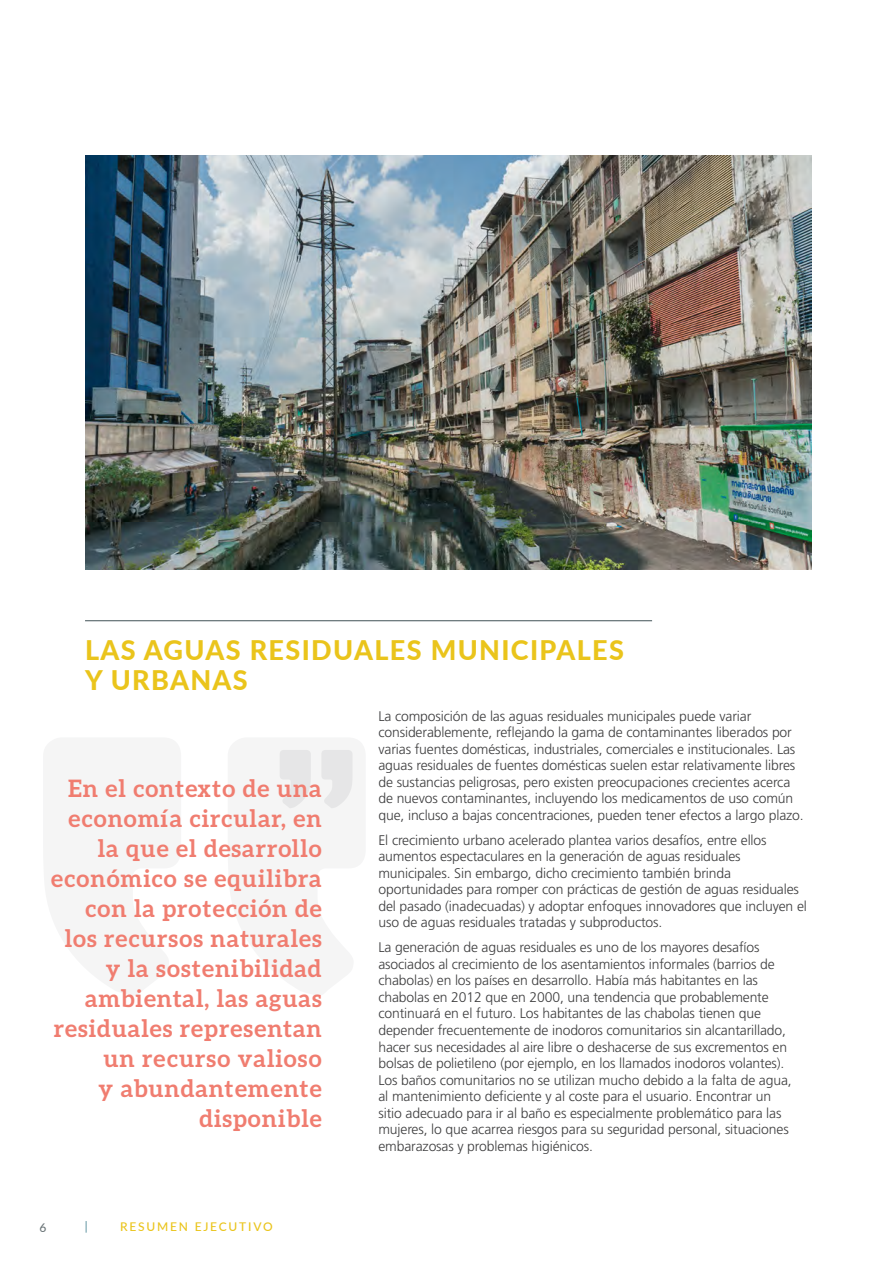
<style>
.page{position:relative;width:893px;height:1263px;background:#fff}
.page>*{position:absolute;margin:0;border:0;box-sizing:border-box;transform-origin:0 0}
.t1{font:800 27px/30px "Lato";letter-spacing:.05em;color:#eac41b}
.BLURB{font:700 24px/30px "Aleo";letter-spacing:.04em;color:#f07d70;text-align:right}
.body_copy{font:300 13.95px/16.5px "Frutiger LT Std";letter-spacing:-.01em;color:#3e3e3f}
.t2{font:500 12px "Lato";letter-spacing:.15em;color:#eac41b}
.t3{font:500 12px "Lato";color:#6b7578}
</style>
<div class="page">
<svg style="left:280px;top:750px;width:73px;height:58px"></svg>
<hr style="left:85px;top:620px;width:567px;height:1px;background:#566569">
<svg style="left:86px;top:1221px;width:1px;height:12px"></svg>
<img style="left:85px;top:155px;width:727px;height:414px">
<p class="t1" style="left:85px;top:634px;width:540px">LAS AGUAS RESIDUALES MUNICIPALES<br>Y URBANAS</p>
<p class="BLURB" style="left:51px;top:773px;width:272px">En el contexto de una economía circular, en la que el desarrollo económico se equilibra con la protección de los recursos naturales y la sostenibilidad ambiental, las aguas residuales representan un recurso valioso<br>y abundantemente disponible</p>
<p class="t3" style="left:40px;top:1219px;width:8px">6</p>
<p class="t2" style="left:120px;top:1218px;width:154px">RESUMEN EJECUTIVO</p>
<p class="body_copy" style="left:378px;top:708px;width:427px">La composición de las aguas residuales municipales puede variar considerablemente, reflejando la gama de contaminantes liberados por varias fuentes domésticas, industriales, comerciales e institucionales. Las aguas residuales de fuentes domésticas suelen estar relativamente libres de sustancias peligrosas, pero existen preocupaciones crecientes acerca de nuevos contaminantes, incluyendo los medicamentos de uso común que, incluso a bajas concentraciones, pueden tener efectos a largo plazo.</p>
<p class="body_copy" style="left:378px;top:832px;width:430px">El crecimiento urbano acelerado plantea varios desafíos, entre ellos aumentos espectaculares en la generación de aguas residuales municipales. Sin embargo, dicho crecimiento también brinda oportunidades para romper con prácticas de gestión de aguas residuales del pasado (inadecuadas) y adoptar enfoques innovadores que incluyen el uso de aguas residuales tratadas y subproductos.</p>
<p class="body_copy" style="left:378px;top:939px;width:415px">La generación de aguas residuales es uno de los mayores desafíos asociados al crecimiento de los asentamientos informales (barrios de chabolas) en los países en desarrollo. Había más habitantes en las chabolas en 2012 que en 2000, una tendencia que probablemente continuará en el futuro. Los habitantes de las chabolas tienen que depender frecuentemente de inodoros comunitarios sin alcantarillado, hacer sus necesidades al aire libre o deshacerse de sus excrementos en bolsas de polietileno (por ejemplo, en los llamados inodoros volantes).<br>Los baños comunitarios no se utilizan mucho debido a la falta de agua, al mantenimiento deficiente y al coste para el usuario. Encontrar un sitio adecuado para ir al baño es especialmente problemático para las mujeres, lo que acarrea riesgos para su seguridad personal, situaciones embarazosas y problemas higiénicos.</p>
</div>
